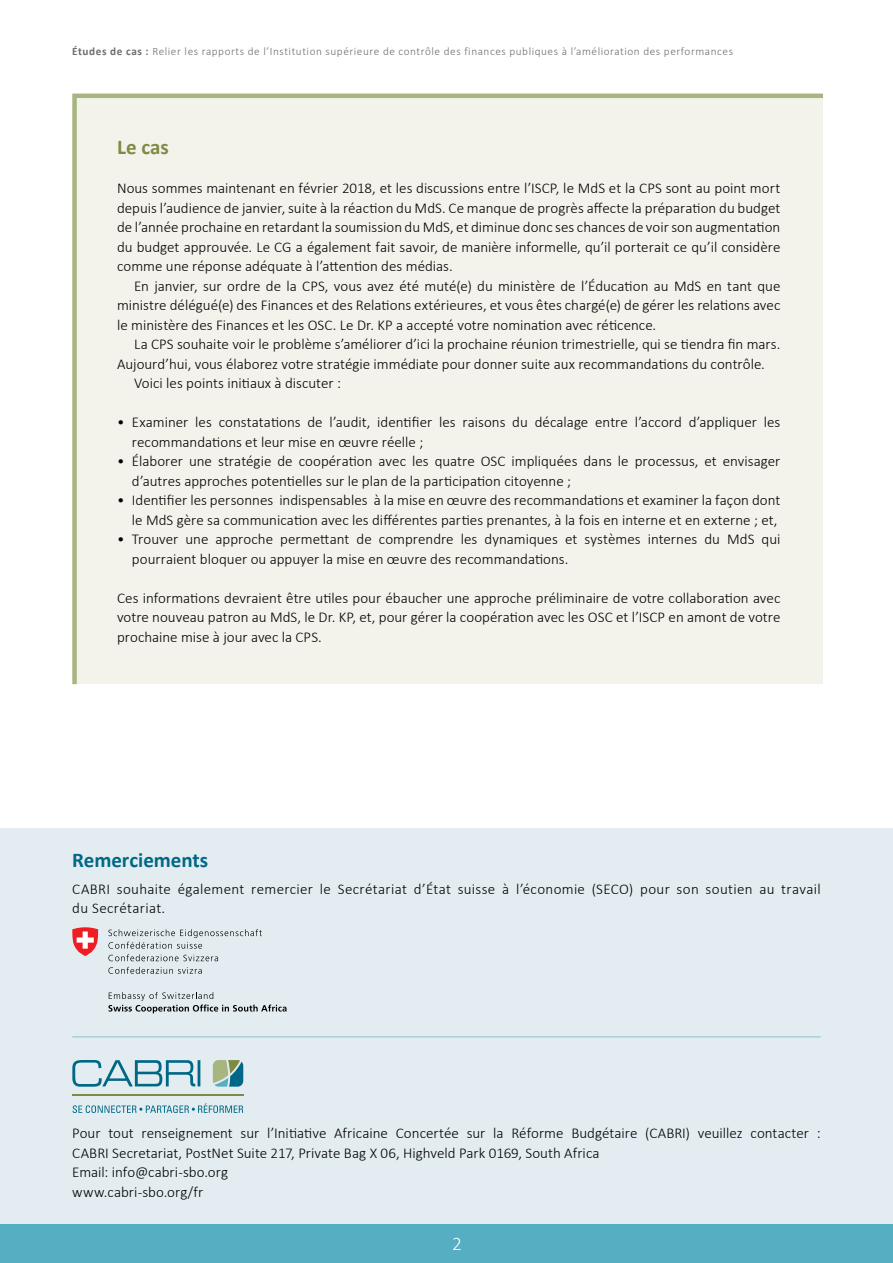
<style>
.page{position:relative;width:893px;height:1263px;background:#fff}
.page>*{position:absolute;margin:0;border:0;box-sizing:border-box;transform-origin:0 0}
.t1{font:700 21px "Calibri";letter-spacing:-.005em;color:#006886}
.t2{font:700 21px "Calibri";color:#808a44}
.t3{font:300 19.5px "Calibri";color:#fff}
.t4{font:300 15px/19.5px "Calibri";color:#000}
.t5{font:300 15px/19.5px "Calibri";letter-spacing:.02em;color:#000}
.t6{font:300 11.25px "Calibri";letter-spacing:.05em;color:#6d6e71}
.s1{font-weight:700}
</style>
<div class="page">
<div style="left:0;top:1222px;width:893px;height:41px;background:#56aec2"></div>
<div style="left:75px;top:96px;width:748px;height:588px;background:#f3f3ec"></div>
<div style="left:72px;top:98px;width:5px;height:586px;background:#a7b680"></div>
<hr style="left:72px;top:94px;width:751px;height:4px;background:#a7b680">
<div style="left:0;top:828px;width:893px;height:396px;background:#e3edf1"></div>
<hr style="left:72px;top:1036px;width:749px;height:1px;background:#abd0dc">
<svg style="left:108px;top:929px;width:154px;height:32px"></svg>
<svg style="left:108px;top:967px;width:94px;height:7px"></svg>
<svg style="left:108px;top:992px;width:179px;height:21px"></svg>
<svg style="left:72px;top:927px;width:27px;height:29px"></svg>
<svg style="left:72px;top:1060px;width:128px;height:27px"></svg>
<svg style="left:213px;top:1060px;width:30px;height:26px"></svg>
<svg style="left:73px;top:1103px;width:170px;height:10px"></svg>
<hr style="left:72px;top:1094px;width:171px;height:2px;background:#808a44">
<p class="t6" style="left:72px;top:44px;width:662px"><span class="s1">Études de cas :</span> Relier les rapports de l’Institution supérieure de contrôle des finances publiques à l’amélioration des performances</p>
<h1 class="t2" style="left:117px;top:134px;width:53px">Le cas</h1>
<p class="t4" style="left:117px;top:178px;width:665px;text-align:justify">Nous sommes maintenant en février 2018, et les discussions entre l’ISCP, le MdS et la CPS sont au point mort depuis l’audience de janvier, suite à la réaction du MdS. Ce manque de progrès affecte la préparation du budget de l’année prochaine en retardant la soumission du MdS, et diminue donc ses chances de voir son augmentation du budget approuvée. Le CG a également fait savoir, de manière informelle, qu’il porterait ce qu’il considère comme une réponse adéquate à l’attention des médias.</p>
<p class="t4" style="left:117px;top:275px;width:665px;text-align:justify;text-indent:17px">En janvier, sur ordre de la CPS, vous avez été muté(e) du ministère de l’Éducation au MdS en tant que ministre délégué(e) des Finances et des Relations extérieures, et vous êtes chargé(e) de gérer les relations avec le ministère des Finances et les OSC. Le Dr. KP a accepté votre nomination avec réticence.</p>
<p class="t4" style="left:134px;top:334px;width:648px">La CPS souhaite voir le problème s’améliorer d’ici la prochaine réunion trimestrielle, qui se tiendra fin mars.</p>
<p class="t4" style="left:117px;top:353px;width:649px">Aujourd’hui, vous élaborez votre stratégie immédiate pour donner suite aux recommandations du contrôle.</p>
<p class="t4" style="left:134px;top:373px;width:208px">Voici les points initiaux à discuter :</p>
<p class="t4" style="left:132px;top:412px;width:650px;text-indent:-15px">• Examiner les constatations de l’audit, identifier les raisons du décalage entre l’accord d’appliquer les recommandations et leur mise en œuvre réelle ;</p>
<p class="t4" style="left:132px;top:451px;width:650px;text-indent:-15px">• Élaborer une stratégie de coopération avec les quatre OSC impliquées dans le processus, et envisager d’autres approches potentielles sur le plan de la participation citoyenne ;</p>
<p class="t4" style="left:117px;top:490px;width:665px;text-align:right">• Identifier les personnes indispensables à la mise en œuvre des recommandations et examiner la façon dont le MdS gère sa communication avec les différentes parties prenantes, à la fois en interne et en externe ; et,</p>
<p class="t4" style="left:132px;top:529px;width:650px;text-indent:-15px">• Trouver une approche permettant de comprendre les dynamiques et systèmes internes du MdS qui pourraient bloquer ou appuyer la mise en œuvre des recommandations.</p>
<p class="t4" style="left:117px;top:587px;width:665px;text-align:justify">Ces informations devraient être utiles pour ébaucher une approche préliminaire de votre collaboration avec votre nouveau patron au MdS, le Dr. KP, et, pour gérer la coopération avec les OSC et l’ISCP en amont de votre prochaine mise à jour avec la CPS.</p>
<h1 class="t1" style="left:72px;top:846px;width:137px">Remerciements</h1>
<p class="t5" style="left:72px;top:878px;width:750px">CABRI souhaite également remercier le Secrétariat d’État suisse à l’économie (SECO) pour son soutien au travail du Secrétariat.</p>
<p class="t4" style="left:72px;top:1122px;width:750px">Pour tout renseignement sur l’Initiative Africaine Concertée sur la Réforme Budgétaire (CABRI) veuillez contacter :<br>CABRI Secretariat, PostNet Suite 217, Private Bag X 06, Highveld Park 0169, South Africa<br>Email: info@cabri-sbo.org<br>www.cabri-sbo.org/fr</p>
<h2 class="t3" style="left:442px;top:1231px;width:22px">22</h2>
</div>
